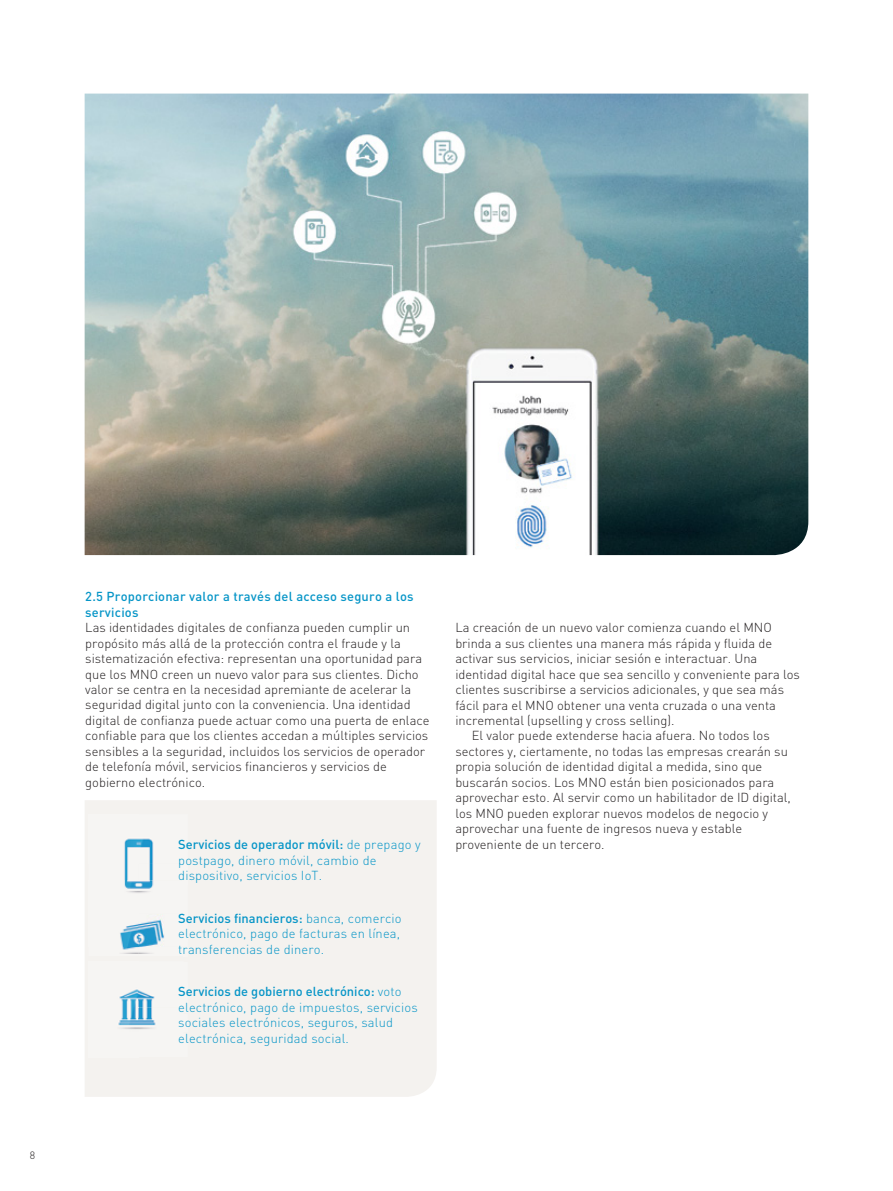
<style>
.page{position:relative;width:893px;height:1191px;background:#fff}
.page>*{position:absolute;margin:0;border:0;box-sizing:border-box;transform-origin:0 0}
.t1{font:300 12.9px/15.5px "DIN Pro";color:#231f20}
.t2{font:300 12.9px/15.5px "DIN Pro";letter-spacing:.01em;color:#0695c7}
.t3{font:500 12.9px/15.5px "DIN Pro";letter-spacing:.015em;color:#0695c7}
.t4{font:300 10.5px "DIN Pro";color:#231f20}
.s1{font-weight:300}
.s2{font-weight:500}
</style>
<div class="page">
<div style="left:85px;top:800px;width:352px;height:296px;background:#f4f2ef"></div>
<img style="left:85px;top:94px;width:723px;height:461px">
<img style="left:88px;top:814px;width:100px;height:50px">
<img style="left:88px;top:864px;width:50px;height:193px">
<img style="left:138px;top:864px;width:46px;height:16px">
<svg style="left:184px;top:839px;width:4px;height:12px"></svg>
<img style="left:138px;top:913px;width:50px;height:43px">
<img style="left:88px;top:880px;width:100px;height:33px">
<svg style="left:184px;top:857px;width:4px;height:28px"></svg>
<svg style="left:184px;top:911px;width:4px;height:10px"></svg>
<img style="left:138px;top:984px;width:50px;height:73px">
<svg style="left:184px;top:984px;width:4px;height:9px"></svg>
<svg style="left:184px;top:1001px;width:4px;height:11px"></svg>
<svg style="left:183px;top:1019px;width:5px;height:12px"></svg>
<div style="left:88px;top:961px;width:100px;height:23px;background:#f6f5f3"></div>
<svg style="left:183px;top:929px;width:5px;height:28px"></svg>
<p class="t4" style="left:30px;top:1148px;width:7px">8</p>
<p class="t3" style="left:85px;top:588px;width:330px">2.5 Proporcionar valor a través del acceso seguro a los servicios</p>
<p class="t1" style="left:85px;top:619px;width:346px">Las identidades digitales de confianza pueden cumplir un propósito más allá de la protección contra el fraude y la sistematización efectiva: representan una oportunidad para que los MNO creen un nuevo valor para sus clientes. Dicho valor se centra en la necesidad apremiante de acelerar la seguridad digital junto con la conveniencia. Una identidad digital de confianza puede actuar como una puerta de enlace confiable para que los clientes accedan a múltiples servicios sensibles a la seguridad, incluidos los servicios de operador de telefonía móvil, servicios financieros y servicios de gobierno electrónico.</p>
<p class="t1" style="left:455px;top:619px;width:318px">La creación de un nuevo valor comienza cuando el MNO</p>
<p class="t1" style="left:455px;top:634px;width:318px">brinda a sus clientes una manera más rápida y fluida de</p>
<p class="t1" style="left:455px;top:650px;width:304px">activar sus servicios, iniciar sesión e interactuar. Una</p>
<p class="t1" style="left:455px;top:665px;width:346px">identidad digital hace que sea sencillo y conveniente para los</p>
<p class="t1" style="left:455px;top:681px;width:330px">clientes suscribirse a servicios adicionales, y que sea más</p>
<p class="t1" style="left:455px;top:696px;width:322px">fácil para el MNO obtener una venta cruzada o una venta</p>
<p class="t1" style="left:455px;top:712px;width:221px">incremental (upselling y cross selling).</p>
<p class="t1" style="left:472px;top:727px;width:299px">El valor puede extenderse hacia afuera. No todos los</p>
<p class="t1" style="left:455px;top:743px;width:334px">sectores y, ciertamente, no todas las empresas crearán su</p>
<p class="t1" style="left:455px;top:758px;width:309px">propia solución de identidad digital a medida, sino que</p>
<p class="t1" style="left:455px;top:774px;width:321px">buscarán socios. Los MNO están bien posicionados para</p>
<p class="t1" style="left:455px;top:789px;width:337px">aprovechar esto. Al servir como un habilitador de ID digital,</p>
<p class="t1" style="left:455px;top:805px;width:314px">los MNO pueden explorar nuevos modelos de negocio y</p>
<p class="t1" style="left:455px;top:820px;width:289px">aprovechar una fuente de ingresos nueva y estable</p>
<p class="t3" style="left:178px;top:836px;width:244px">Servicios de operador móvil: <span class="s1">de prepago y</span></p>
<p class="t1" style="left:455px;top:836px;width:151px">proveniente de un tercero.</p>
<p class="t2" style="left:178px;top:852px;width:200px">postpago, dinero móvil, cambio de dispositivo, servicios IoT.</p>
<p class="t2" style="left:178px;top:910px;width:225px"><span class="s2">Servicios financieros:</span> banca, comercio electrónico, pago de facturas en línea, transferencias de dinero.</p>
<p class="t2" style="left:178px;top:983px;width:241px"><span class="s2">Servicios de gobierno electrónico:</span> voto electrónico, pago de impuestos, servicios sociales electrónicos, seguros, salud electrónica, seguridad social.</p>
</div>
